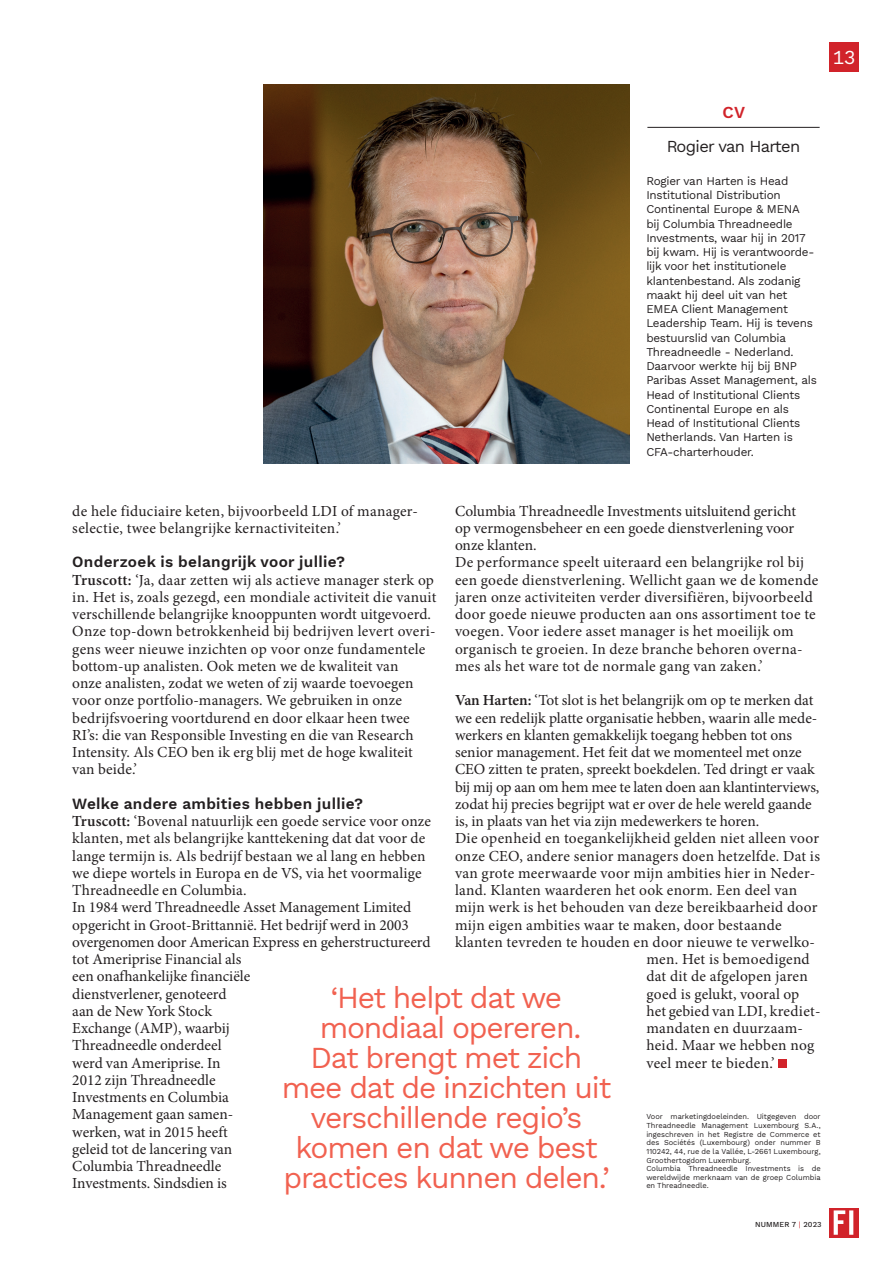
<style>
.page{position:relative;width:893px;height:1263px;background:#fff}
.page>*{position:absolute;margin:0;border:0;box-sizing:border-box;transform-origin:0 0}
.t1{font:30px/30px "Work Sans";letter-spacing:-.04em;color:#f16150;text-align:center}
.t2{font:19.5px "Work Sans";color:#fff}
.t3{font:16.5px "Work Sans";letter-spacing:-.04em;color:#231f20}
.t4{font:600 16.5px "Work Sans";color:#d1232a}
.t5{font:15.3px/17.2px "Minion Pro";letter-spacing:.01em;color:#231f20}
.t6{font:600 15.3px "Work Sans";letter-spacing:.02em;color:#231f20}
.t7{font:15.3px "Minion Pro";letter-spacing:-.01em;color:#231f20}
.t8{font:11.7px/14.2px "Work Sans";letter-spacing:-.02em;color:#231f20}
.t9{font:7.5px/8.7px "Work Sans";letter-spacing:-.005em;color:#231f20}
.t10{font:500 7.5px "Work Sans";letter-spacing:.02em;color:#231f20}
.s1{font-weight:600}
.s2{font-weight:400;color:#d1232a}
</style>
<div class="page">
<svg style="left:829px;top:1208px;width:30px;height:29px"></svg>
<svg style="left:834px;top:1210px;width:19px;height:25px"></svg>
<hr style="left:647px;top:127px;width:173px;height:1px;background:#231f20">
<img style="left:264px;top:84px;width:365px;height:380px">
<div style="left:829px;top:43px;width:30px;height:29px;background:#d1232a"></div>
<div style="left:778px;top:1059px;width:9px;height:9px;background:#d1232a"></div>
<p class="t4" style="left:722px;top:100px;width:24px">CV</p>
<p class="t3" style="left:667px;top:134px;width:135px">Rogier van Harten</p>
<p class="t8" style="left:646px;top:173px;width:172px">Rogier van Harten is Head<br>Institutional Distribution<br>Continental Europe &amp; MENA<br>bij Columbia Threadneedle<br>Investments, waar hij in 2017 bij kwam. Hij is verantwoorde&shy;lijk voor het institutionele klantenbestand. Als zodanig maakt hij deel uit van het<br>EMEA Client Management<br>Leadership Team. Hij is tevens bestuurslid van Columbia<br>Threadneedle - Nederland.<br>Daarvoor werkte hij bij BNP<br>Paribas Asset Management, als<br>Head of Institutional Clients<br>Continental Europe en als<br>Head of Institutional Clients<br>Netherlands. Van Harten is<br>CFA-charterhouder.</p>
<p class="t2" style="left:833px;top:43px;width:24px">13</p>
<p class="t5" style="left:72px;top:502px;width:347px">de hele fiduciaire keten, bijvoorbeeld LDI of manager&shy;selectie, twee belangrijke kernactiviteiten.’</p>
<p class="t6" style="left:72px;top:550px;width:274px">Onderzoek is belangrijk voor jullie?</p>
<p class="t5" style="left:72px;top:571px;width:366px"><span class="s1">Truscott:</span> ‘Ja, daar zetten wij als actieve manager sterk op in. Het is, zoals gezegd, een mondiale activiteit die vanuit verschillende belangrijke knooppunten wordt uitgevoerd.<br>Onze top-down betrokkenheid bij bedrijven levert overi&shy;gens weer nieuwe inzichten op voor onze fundamentele bottom-up analisten. Ook meten we de kwaliteit van<br>onze analisten, zodat we weten of zij waarde toevoegen voor onze portfolio-managers. We gebruiken in onze bedrijfsvoering voortdurend en door elkaar heen twee RI’s: die van Responsible Investing en die van Research Intensity. Als CEO ben ik erg blij met de hoge kwaliteit van beide.’</p>
<p class="t6" style="left:72px;top:792px;width:292px">Welke andere ambities hebben jullie?</p>
<p class="t5" style="left:72px;top:813px;width:360px"><span class="s1">Truscott:</span> ‘Bovenal natuurlijk een goede service voor onze klanten, met als belangrijke kanttekening dat dat voor de lange termijn is. Als bedrijf bestaan we al lang en hebben we diepe wortels in Europa en de VS, via het voormalige Threadneedle en Columbia.<br>In 1984 werd Threadneedle Asset Management Limited opgericht in Groot-Brittannië. Het bedrijf werd in 2003 overgenomen door American Express en geherstructureerd tot Ameriprise Financial als<br>een onafhankelijke financiële<br>dienstverlener, genoteerd<br>aan de New York Stock<br>Exchange (AMP), waarbij<br>Threadneedle onderdeel<br>werd van Ameriprise. In<br>2012 zijn Threadneedle<br>Investments en Columbia<br>Management gaan samen-<br>werken, wat in 2015 heeft<br>geleid tot de lancering van<br>Columbia Threadneedle<br>Investments. Sindsdien is</p>
<p class="t5" style="left:455px;top:502px;width:365px">Columbia Threadneedle Investments uitsluitend gericht<br>op vermogensbeheer en een goede dienstverlening voor onze klanten.<br>De performance speelt uiteraard een belangrijke rol bij een goede dienstverlening. Wellicht gaan we de komende jaren onze activiteiten verder diversifiëren, bijvoorbeeld door goede nieuwe producten aan ons assortiment toe te voegen. Voor iedere asset manager is het moeilijk om organisch te groeien. In deze branche behoren overna&shy;mes als het ware tot de normale gang van zaken.’</p>
<p class="t5" style="left:455px;top:692px;width:360px"><span class="s1">Van Harten:</span> ‘Tot slot is het belangrijk om op te merken dat</p>
<p class="t5" style="left:455px;top:709px;width:364px">we een redelijk platte organisatie hebben, waarin alle mede-</p>
<p class="t5" style="left:455px;top:726px;width:339px">werkers en klanten gemakkelijk toegang hebben tot ons</p>
<p class="t5" style="left:455px;top:744px;width:348px">senior management. Het feit dat we momenteel met onze</p>
<p class="t5" style="left:455px;top:761px;width:361px">CEO zitten te praten, spreekt boekdelen. Ted dringt er vaak</p>
<p class="t7" style="left:455px;top:776px;width:366px">bij mij op aan om hem mee te laten doen aan klantinterviews,</p>
<p class="t5" style="left:455px;top:795px;width:358px">zodat hij precies begrijpt wat er over de hele wereld gaande</p>
<p class="t5" style="left:455px;top:813px;width:306px">is, in plaats van het via zijn medewerkers te horen.</p>
<p class="t5" style="left:455px;top:830px;width:366px">Die openheid en toegankelijkheid gelden niet alleen voor</p>
<p class="t5" style="left:455px;top:847px;width:366px">onze CEO, andere senior managers doen hetzelfde. Dat is</p>
<p class="t5" style="left:455px;top:864px;width:362px">van grote meerwaarde voor mijn ambities hier in Neder-</p>
<p class="t5" style="left:455px;top:882px;width:344px">land. Klanten waarderen het ook enorm. Een deel van</p>
<p class="t5" style="left:455px;top:899px;width:364px">mijn werk is het behouden van deze bereikbaarheid door</p>
<p class="t5" style="left:455px;top:916px;width:328px">mijn eigen ambities waar te maken, door bestaande</p>
<p class="t5" style="left:455px;top:933px;width:362px">klanten tevreden te houden en door nieuwe te verwelko-</p>
<p class="t5" style="left:646px;top:951px;width:165px">men. Het is bemoedigend</p>
<p class="t5" style="left:646px;top:968px;width:163px">dat dit de afgelopen jaren</p>
<p class="t5" style="left:646px;top:985px;width:154px">goed is gelukt, vooral op</p>
<p class="t5" style="left:646px;top:1002px;width:176px">het gebied van LDI, krediet-</p>
<p class="t5" style="left:646px;top:1020px;width:158px">mandaten en duurzaam-</p>
<p class="t5" style="left:646px;top:1037px;width:170px">heid. Maar we hebben nog</p>
<p class="t5" style="left:646px;top:1054px;width:130px">veel meer te bieden.’</p>
<h1 class="t1" style="left:282px;top:982px;width:331px">‘Het helpt dat we mondiaal opereren.<br>Dat brengt met zich mee dat de inzichten uit verschillende regio’s komen en dat we best practices kunnen delen.’</h1>
<p class="t9" style="left:646px;top:1112px;width:176px">Voor marketingdoeleinden. Uitgegeven door Threadneedle Management Luxembourg S.A., ingeschreven in het Registre de Commerce et des Sociétés (Luxembourg) onder nummer B 110242, 44, rue de la Vallée, L-2661 Luxembourg, Groothertogdom Luxemburg.<br>Columbia Threadneedle Investments is de wereldwijde merknaam van de groep Columbia en Threadneedle.</p>
<p class="t10" style="left:755px;top:1219px;width:68px">NUMMER 7 <span class="s2">|</span> 2023</p>
</div>
